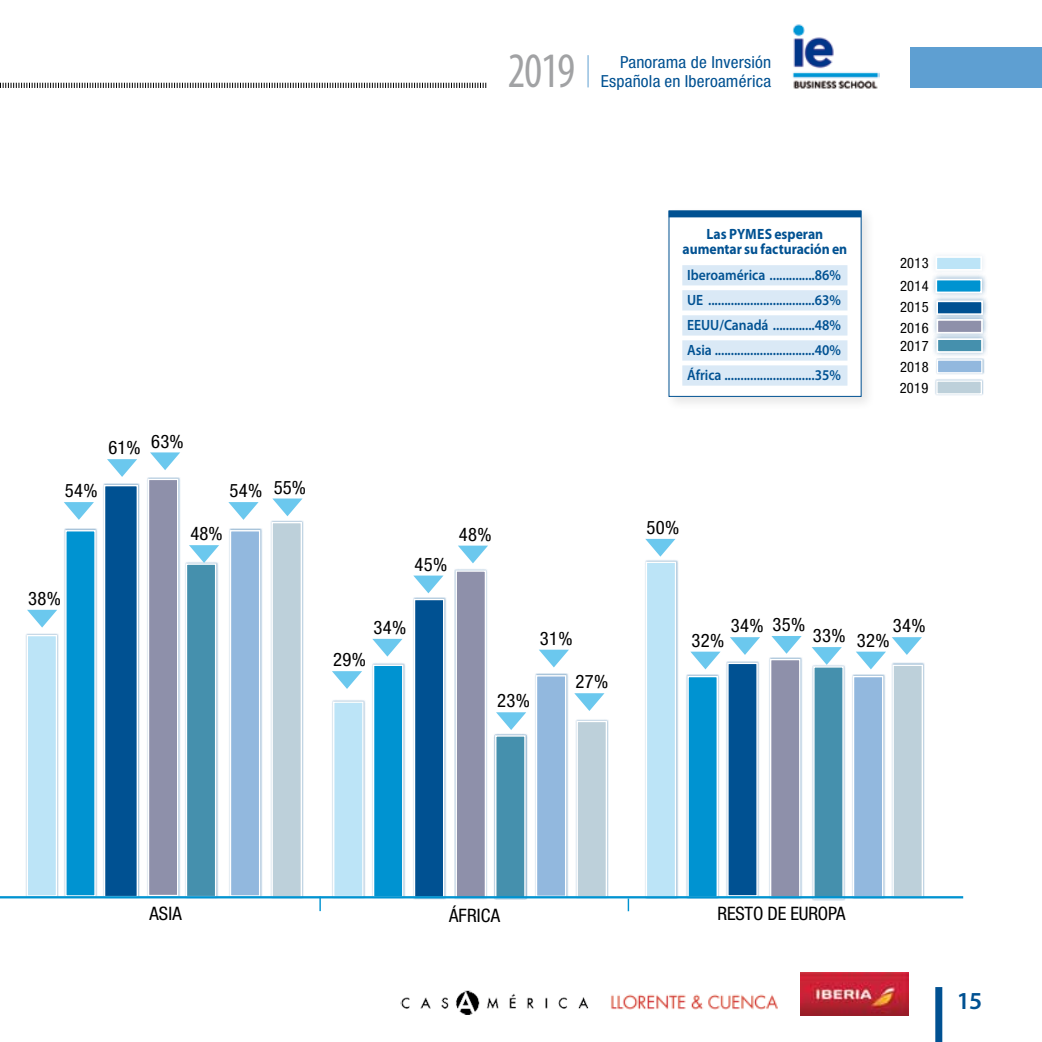
<style>
.page{position:relative;width:1042px;height:1042px;background:#fff}
.page>*{position:absolute;margin:0;border:0;box-sizing:border-box;transform-origin:0 0}
.t1{font:condensed 49.7px "Myriad Pro";color:#a1a2a4;scale:.92 1}
.t2{font:600 24.5px "Myriad Pro";color:#005192}
.t3{font:condensed 18.55px "Helvetica Neue LT Std";letter-spacing:.02em;color:#000}
.t4{font:condensed 16.62px "Helvetica Neue LT Std";letter-spacing:.01em;color:#005192;scale:1.05 1}
.t5{font:600 14.88px/25px "Myriad Pro";color:#005192;text-align:justify;scale:.92 1}
.t6{font:700 14.88px/15.2px "Myriad Pro";color:#005192;text-align:center;scale:.92 1}
.t7{font:condensed 14.35px/21px "Helvetica Neue LT Std";letter-spacing:.02em;color:#000}
</style>
<div class="page">
<img style="left:792px;top:24px;width:88px;height:65px">
<hr style="left:587px;top:55px;width:1px;height:32px;background:#5e9fd2">
<div style="left:910px;top:48px;width:132px;height:40px;background:#5e9fd2"></div>
<svg style="left:0;top:83px;width:486px;height:5px"></svg>
<div style="left:935px;top:987px;width:7px;height:55px;background:#005192"></div>
<img style="left:611px;top:994px;width:167px;height:16px">
<img style="left:400px;top:990px;width:189px;height:25px">
<img style="left:800px;top:973px;width:108px;height:42px">
<div style="left:664px;top:206px;width:212px;height:205px;background:#000;opacity:.1"></div>
<div style="left:668px;top:211px;width:193px;height:186px;background:#fff;border:1px solid #005192"></div>
<div style="left:682px;top:265px;width:165px;height:20px;background:#dae9f6"></div>
<div style="left:682px;top:290px;width:165px;height:20px;background:#dae9f6"></div>
<div style="left:682px;top:315px;width:165px;height:20px;background:#dae9f6"></div>
<div style="left:682px;top:340px;width:165px;height:21px;background:#dae9f6"></div>
<div style="left:682px;top:365px;width:165px;height:21px;background:#dae9f6"></div>
<div style="left:668px;top:211px;width:193px;height:6px;background:#005192"></div>
<svg style="left:319px;top:898px;width:2px;height:13px"></svg>
<svg style="left:628px;top:898px;width:1px;height:13px"></svg>
<svg style="left:64px;top:502px;width:30px;height:18px"></svg>
<svg style="left:27px;top:610px;width:30px;height:17px"></svg>
<svg style="left:107px;top:459px;width:30px;height:18px"></svg>
<div style="left:102px;top:483px;width:38px;height:416px;background:#005192;opacity:.45"></div>
<div style="left:104px;top:485px;width:34px;height:412px;background:#005192;border:1px solid #fff"></div>
<div style="left:64px;top:528px;width:34px;height:370px;background:#005192;opacity:.45"></div>
<div style="left:65px;top:530px;width:31px;height:366px;background:#0093d1;border:1px solid #fff"></div>
<div style="left:25px;top:633px;width:34px;height:264px;background:#005192;opacity:.45"></div>
<div style="left:27px;top:635px;width:30px;height:261px;background:#bce4f7;border:1px solid #fff"></div>
<svg style="left:372px;top:639px;width:30px;height:17px"></svg>
<svg style="left:332px;top:671px;width:30px;height:18px"></svg>
<svg style="left:413px;top:575px;width:30px;height:18px"></svg>
<div style="left:412px;top:597px;width:34px;height:302px;background:#005192;opacity:.45"></div>
<div style="left:414px;top:599px;width:30px;height:299px;background:#005192;border:1px solid #fff"></div>
<div style="left:371px;top:662px;width:34px;height:237px;background:#005192;opacity:.45"></div>
<div style="left:373px;top:664px;width:30px;height:233px;background:#0093d1;border:1px solid #fff"></div>
<div style="left:331px;top:699px;width:34px;height:199px;background:#dee8f0"></div>
<div style="left:333px;top:701px;width:31px;height:196px;background:#bce4f7;border:1px solid #fff"></div>
<div style="left:454px;top:568px;width:34px;height:332px;background:#005192;opacity:.45"></div>
<div style="left:455px;top:570px;width:31px;height:328px;background:#8e90aa;border:1px solid #fff"></div>
<svg style="left:458px;top:545px;width:30px;height:18px"></svg>
<div style="left:146px;top:477px;width:34px;height:420px;background:#005192;opacity:.45"></div>
<div style="left:148px;top:479px;width:30px;height:417px;background:#8e90aa;border:1px solid #fff"></div>
<svg style="left:150px;top:452px;width:30px;height:18px"></svg>
<svg style="left:645px;top:539px;width:30px;height:18px"></svg>
<svg style="left:690px;top:651px;width:30px;height:18px"></svg>
<svg style="left:730px;top:637px;width:30px;height:18px"></svg>
<div style="left:726px;top:661px;width:34px;height:236px;background:#ceddea"></div>
<div style="left:727px;top:662px;width:31px;height:234px;background:#005192;border:1px solid #fff"></div>
<div style="left:644px;top:559px;width:34px;height:340px;background:#005192;opacity:.45"></div>
<div style="left:646px;top:561px;width:30px;height:337px;background:#bce4f7;border:1px solid #fff"></div>
<div style="left:686px;top:674px;width:34px;height:225px;background:#005192;opacity:.45"></div>
<div style="left:687px;top:676px;width:31px;height:222px;background:#0093d1;border:1px solid #fff"></div>
<div style="left:768px;top:657px;width:34px;height:242px;background:#005192;opacity:.45"></div>
<div style="left:770px;top:659px;width:30px;height:239px;background:#8e90aa;border:1px solid #fff"></div>
<svg style="left:771px;top:636px;width:30px;height:18px"></svg>
<svg style="left:496px;top:712px;width:30px;height:18px"></svg>
<div style="left:493px;top:733px;width:34px;height:166px;background:#c1d4e3"></div>
<div style="left:495px;top:735px;width:31px;height:163px;background:#4590ad;border:1px solid #fff"></div>
<div style="left:812px;top:664px;width:34px;height:236px;background:#005192;opacity:.45"></div>
<div style="left:813px;top:666px;width:31px;height:233px;background:#4590ad;border:1px solid #fff"></div>
<svg style="left:811px;top:647px;width:31px;height:18px"></svg>
<div style="left:184px;top:561px;width:34px;height:337px;background:#005192;opacity:.45"></div>
<div style="left:186px;top:563px;width:30px;height:334px;background:#4590ad;border:1px solid #fff"></div>
<svg style="left:189px;top:545px;width:30px;height:18px"></svg>
<svg style="left:228px;top:502px;width:31px;height:18px"></svg>
<div style="left:228px;top:528px;width:34px;height:370px;background:#005192;opacity:.45"></div>
<div style="left:230px;top:530px;width:30px;height:366px;background:#92b8de;border:1px solid #fff"></div>
<svg style="left:539px;top:650px;width:30px;height:17px"></svg>
<div style="left:534px;top:673px;width:34px;height:225px;background:#005192;opacity:.45"></div>
<div style="left:536px;top:675px;width:30px;height:222px;background:#92b8de;border:1px solid #fff"></div>
<svg style="left:856px;top:651px;width:30px;height:18px"></svg>
<div style="left:851px;top:674px;width:34px;height:225px;background:#005192;opacity:.45"></div>
<div style="left:853px;top:676px;width:30px;height:222px;background:#92b8de;border:1px solid #fff"></div>
<div style="left:270px;top:520px;width:33px;height:379px;background:#c3d5e4"></div>
<div style="left:271px;top:522px;width:31px;height:376px;background:#bdd0da;border:1px solid #fff"></div>
<div style="left:575px;top:719px;width:33px;height:180px;background:#cddce9"></div>
<div style="left:576px;top:721px;width:31px;height:177px;background:#bdd0da;border:1px solid #fff"></div>
<div style="left:891px;top:663px;width:33px;height:236px;background:#005192;opacity:.45"></div>
<div style="left:892px;top:664px;width:31px;height:234px;background:#bdd0da;border:1px solid #fff"></div>
<svg style="left:272px;top:498px;width:30px;height:18px"></svg>
<svg style="left:574px;top:693px;width:30px;height:18px"></svg>
<svg style="left:892px;top:637px;width:30px;height:18px"></svg>
<div style="left:930px;top:272px;width:58px;height:26px;background:#005192;opacity:.45"></div>
<div style="left:935px;top:279px;width:47px;height:14px;background:#0093d1;border:2px solid #fff"></div>
<div style="left:930px;top:250px;width:57px;height:25px;background:#f9fafc"></div>
<div style="left:935px;top:256px;width:47px;height:15px;background:#bce4f7;border:2px solid #fff"></div>
<div style="left:931px;top:294px;width:58px;height:25px;background:#005192;opacity:.45"></div>
<div style="left:936px;top:300px;width:47px;height:15px;background:#005192;border:2px solid #fff"></div>
<div style="left:931px;top:313px;width:58px;height:25px;background:#005192;opacity:.45"></div>
<div style="left:936px;top:319px;width:47px;height:15px;background:#8e90aa;border:2px solid #fff"></div>
<div style="left:931px;top:332px;width:58px;height:25px;background:#005192;opacity:.45"></div>
<div style="left:936px;top:338px;width:47px;height:15px;background:#4590ad;border:2px solid #fff"></div>
<div style="left:935px;top:357px;width:49px;height:18px;background:#dee8f0"></div>
<div style="left:936px;top:359px;width:46px;height:14px;background:#92b8de;border:1px solid #fff"></div>
<div style="left:934px;top:378px;width:50px;height:18px;background:#005192;opacity:.45"></div>
<div style="left:936px;top:380px;width:46px;height:15px;background:#bdd0da;border:1px solid #fff"></div>
<hr style="left:0;top:896px;width:963px;height:2px;background:#0093d1">
<h1 class="t1" style="left:508px;top:44px;width:75px">2019</h1>
<p class="t4" style="left:620px;top:53px;width:145px">Panorama de Inversión</p>
<p class="t4" style="left:601px;top:72px;width:164px">Española en Iberoamérica</p>
<p class="t3" style="left:65px;top:480px;width:34px">54%</p>
<p class="t3" style="left:108px;top:437px;width:34px">61%</p>
<p class="t3" style="left:151px;top:430px;width:34px">63%</p>
<p class="t3" style="left:229px;top:480px;width:34px">54%</p>
<p class="t3" style="left:190px;top:523px;width:34px">48%</p>
<p class="t3" style="left:274px;top:476px;width:34px">55%</p>
<p class="t3" style="left:28px;top:588px;width:34px">38%</p>
<p class="t6" style="left:682px;top:227px;width:181px">Las pymes esperan aumentar su facturación en</p>
<p class="t5" style="left:687px;top:262px;width:169px">Iberoamérica ..............86% UE .................................63% EEUU/Canadá .............48% Asia ...............................40% África ............................35%</p>
<p class="t7" style="left:900px;top:252px;width:30px">2013</p>
<p class="t7" style="left:900px;top:297px;width:30px">2015<br>2016</p>
<p class="t7" style="left:900px;top:336px;width:30px">2017</p>
<p class="t7" style="left:900px;top:276px;width:30px">2014</p>
<p class="t7" style="left:900px;top:357px;width:30px">2018</p>
<p class="t7" style="left:899px;top:378px;width:30px">2019</p>
<p class="t3" style="left:414px;top:553px;width:34px">45%</p>
<p class="t3" style="left:459px;top:523px;width:34px">48%</p>
<p class="t3" style="left:646px;top:517px;width:34px">50%</p>
<p class="t3" style="left:333px;top:649px;width:34px">29%</p>
<p class="t3" style="left:373px;top:617px;width:34px">34%</p>
<p class="t3" style="left:497px;top:690px;width:34px">23%</p>
<p class="t3" style="left:731px;top:614px;width:76px">34% 35%</p>
<p class="t3" style="left:893px;top:615px;width:34px">34%</p>
<p class="t3" style="left:813px;top:625px;width:34px">33%</p>
<p class="t3" style="left:540px;top:627px;width:34px">31%</p>
<p class="t3" style="left:857px;top:629px;width:34px">32%</p>
<p class="t3" style="left:691px;top:629px;width:34px">32%</p>
<p class="t3" style="left:575px;top:671px;width:34px">27%</p>
<p class="t3" style="left:149px;top:903px;width:10px">asia</p>
<p class="t3" style="left:449px;top:904px;width:19px">áfrica</p>
<p class="t3" style="left:717px;top:903px;width:10px">resto</p>
<p class="t3" style="left:767px;top:903px;width:33px">de europa</p>
<h2 class="t2" style="left:956px;top:987px;width:27px">15</h2>
</div>
